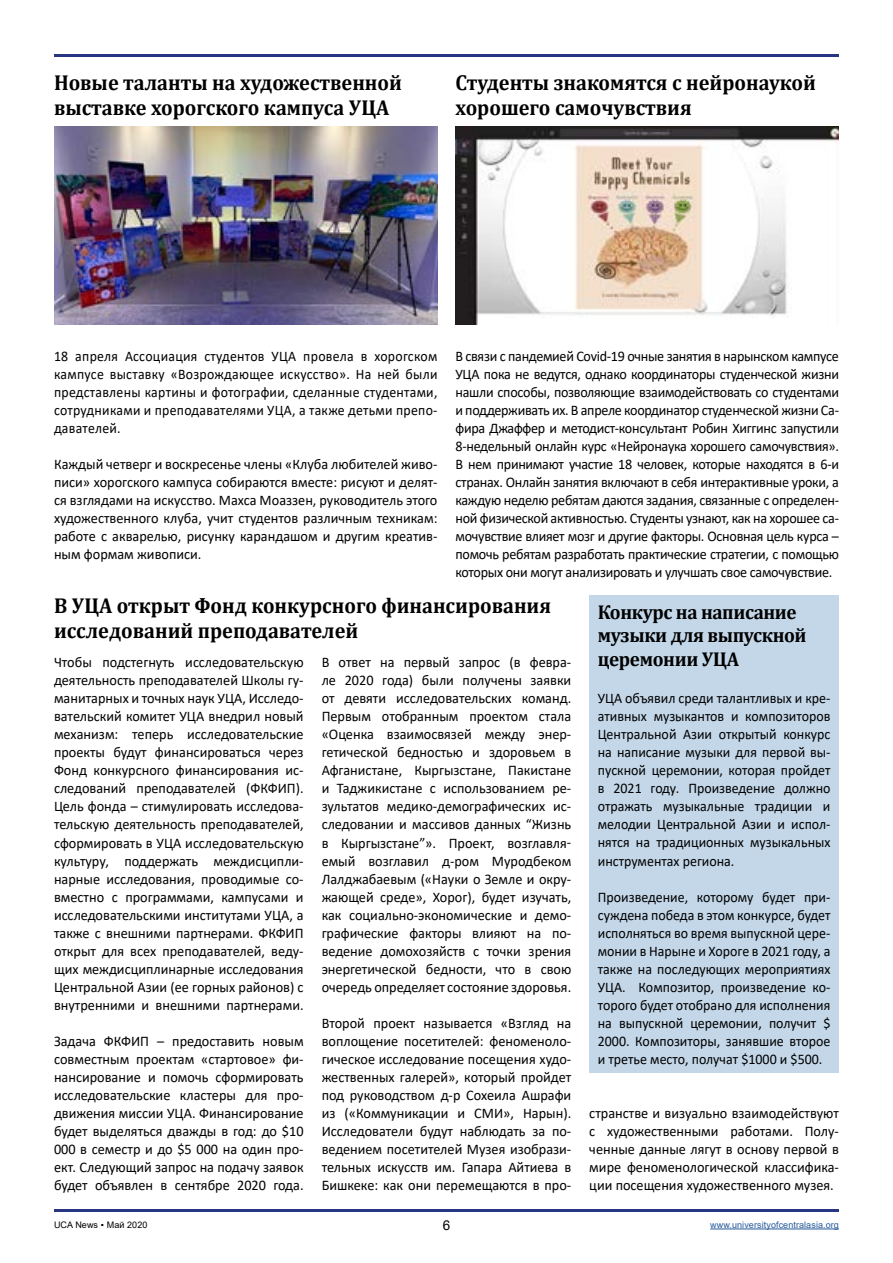
<style>
.page{position:relative;width:893px;height:1263px;background:#fff}
.page>*{position:absolute;margin:0;border:0;box-sizing:border-box;transform-origin:0 0}
.t1{font:700 21.6px/25.2px "Cambria";color:#000;scale:.94 1}
.t2{font:700 20.1px/23.4px "Cambria";letter-spacing:-.02em;color:#000;scale:.95 1}
.t3{font:14.7px/18px "Calibri";color:#000;text-align:justify}
.t4{font:14.7px/18px "Calibri";color:#000;text-align:justify;scale:.96 1}
.t5{font:14.7px/18px "Calibri";color:#000;text-align:justify;scale:.95 1}
.t6{font:14.7px/18px "Calibri";color:#000;text-align:justify;scale:.94 1}
.t7{font:13.5px "Arial";color:#000}
.t8{font:9px "Arial";letter-spacing:.01em;color:#275b9b}
.t9{font:9px "Arial";letter-spacing:.01em;color:#000}
</style>
<div class="page">
<hr style="left:54px;top:1209px;width:785px;height:2px;background:#283583">
<hr style="left:54px;top:54px;width:785px;height:3px;background:#283583">
<img style="left:54px;top:126px;width:383px;height:198px">
<img style="left:455px;top:126px;width:384px;height:198px">
<div style="left:589px;top:595px;width:250px;height:477px;background:#c3d7e9"></div>
<hr style="left:710px;top:1228px;width:129px;height:1px;background:#275b9b">
<h1 class="t1" style="left:54px;top:69px;width:372px">Новые таланты на художественной выставке хорогского кампуса УЦА</h1>
<h1 class="t1" style="left:455px;top:69px;width:385px">Студенты знакомятся с нейронаукой хорошего самочувствия</h1>
<p class="t4" style="left:455px;top:346px;width:401px">В связи с пандемией Covid-19 очные занятия в нарынском кампусе УЦА пока не ведутся, однако координаторы студенческой жизни нашли способы, позволяющие взаимодействовать со студентами и поддерживать их. В апреле координатор студенческой жизни Са&shy;фира Джаффер и методист-консультант Робин Хиггинс запустили 8-недельный онлайн курс «Нейронаука хорошего самочувствия».<br>В нем принимают участие 18 человек, которые находятся в 6-и странах. Онлайн занятия включают в себя интерактивные уроки, а каждую неделю ребятам даются задания, связанные с определен&shy;ной физической активностью. Студенты узнают, как на хорошее са&shy;мочувствие влияет мозг и другие факторы. Основная цель курса – помочь ребятам разработать практические стратегии, с помощью которых они могут анализировать и улучшать свое самочувствие.</p>
<h1 class="t1" style="left:54px;top:592px;width:530px">В УЦА открыт Фонд конкурсного финансирования исследований преподавателей</h1>
<p class="t3" style="left:54px;top:653px;width:251px">Чтобы подстегнуть исследовательскую деятельность преподавателей Школы гу&shy;манитарных и точных наук УЦА, Исследо&shy;вательский комитет УЦА внедрил новый механизм: теперь исследовательские проекты будут финансироваться через Фонд конкурсного финансирования ис&shy;следований преподавателей (ФКФИП).<br>Цель фонда – стимулировать исследова&shy;тельскую деятельность преподавателей, сформировать в УЦА исследовательскую культуру, поддержать междисципли&shy;нарные исследования, проводимые со&shy;вместно с программами, кампусами и исследовательскими институтами УЦА, а также с внешними партнерами. ФКФИП открыт для всех преподавателей, веду&shy;щих междисциплинарные исследования Центральной Азии (ее горных районов) с внутренними и внешними партнерами.</p>
<p class="t3" style="left:54px;top:1031px;width:251px">Задача ФКФИП – предоставить новым совместным проектам «стартовое» фи&shy;нансирование и помочь сформировать исследовательские кластеры для про&shy;движения миссии УЦА. Финансирование будет выделяться дважды в год: до $10<br>000 в семестр и до $5 000 на один про&shy;ект. Следующий запрос на подачу заявок будет объявлен в сентябре 2020 года.</p>
<p class="t6" style="left:54px;top:346px;width:409px">18 апреля Ассоциация студентов УЦА провела в хорогском кампусе выставку «Возрождающее искусство». На ней были представлены картины и фотографии, сделанные студентами, сотрудниками и преподавателями УЦА, а также детьми препо&shy;давателей.</p>
<p class="t3" style="left:54px;top:454px;width:385px">Каждый четверг и воскресенье члены «Клуба любителей живо&shy;писи» хорогского кампуса собираются вместе: рисуют и делят&shy;ся взглядами на искусство. Махса Моаззен, руководитель этого художественного клуба, учит студентов различным техникам: работе с акварелью, рисунку карандашом и другим креатив&shy;ным формам живописи.</p>
<h2 class="t2" style="left:598px;top:599px;width:221px">Конкурс на написание музыки для выпускной церемонии УЦА</h2>
<p class="t5" style="left:598px;top:689px;width:246px">УЦА объявил среди талантливых и кре&shy;ативных музыкантов и композиторов Центральной Азии открытый конкурс на написание музыки для первой вы&shy;пускной церемонии, которая пройдет в 2021 году. Произведение должно отражать музыкальные традиции и мелодии Центральной Азии и испол&shy;нятся на традиционных музыкальных инструментах региона.</p>
<p class="t5" style="left:598px;top:887px;width:246px">Произведение, которому будет при&shy;суждена победа в этом конкурсе, будет исполняться во время выпускной цере&shy;монии в Нарыне и Хороге в 2021 году, а также на последующих мероприятиях УЦА. Композитор, произведение ко&shy;торого будет отобрано для исполнения на выпускной церемонии, получит $ 2000. Композиторы, занявшие второе и третье место, получат $1000 и $500.</p>
<p class="t3" style="left:322px;top:653px;width:251px">В ответ на первый запрос (в февра&shy;ле 2020 года) были получены заявки от девяти исследовательских команд.<br>Первым отобранным проектом стала «Оценка взаимосвязей между энер&shy;гетической бедностью и здоровьем в Афганистане, Кыргызстане, Пакистане и Таджикистане с использованием ре&shy;зультатов медико-демографических ис&shy;следовании и массивов данных “Жизнь в Кыргызстане”». Проект, возглавля&shy;емый возглавил д-ром Муродбеком Лалджабаевым («Науки о Земле и окру&shy;жающей среде», Хорог), будет изучать, как социально-экономические и демо&shy;графические факторы влияют на по&shy;ведение домохозяйств с точки зрения энергетической бедности, что в свою очередь определяет состояние здоровья.</p>
<p class="t3" style="left:322px;top:1013px;width:251px">Второй проект называется «Взгляд на воплощение посетителей: феноменоло&shy;гическое исследование посещения худо&shy;жественных галерей», который пройдет под руководством д-р Сохеила Ашрафи из («Коммуникации и СМИ», Нарын).<br>Исследователи будут наблюдать за по&shy;ведением посетителей Музея изобрази&shy;тельных искусств им. Гапара Айтиева в Бишкеке: как они перемещаются в про-</p>
<p class="t3" style="left:589px;top:1104px;width:251px">странстве и визуально взаимодействуют с художественными работами. Полу&shy;ченные данные лягут в основу первой в мире феноменологической классифика&shy;ции посещения художественного музея.</p>
<p class="t9" style="left:54px;top:1218px;width:95px">UCA News ▪ Май 2020</p>
<p class="t7" style="left:443px;top:1215px;width:9px">6</p>
<p class="t8" style="left:710px;top:1218px;width:130px">www.universityofcentralasia.org</p>
</div>
